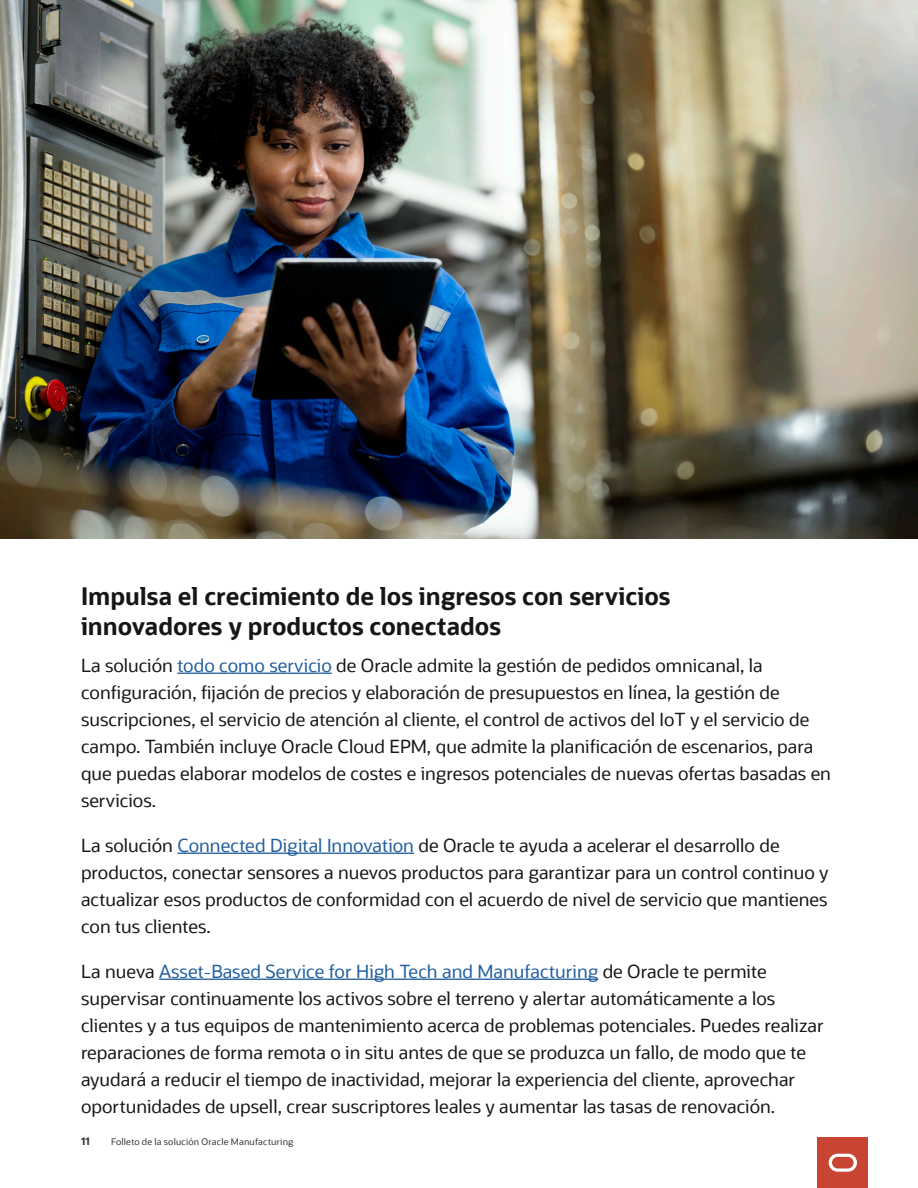
<style>
.page{position:relative;width:918px;height:1188px;background:#fff}
.page>*{position:absolute;margin:0;border:0;box-sizing:border-box;transform-origin:0 0}
.A__Subhead_chapters{font:700 24px/30px "Oracle Sans";color:#171615}
.A__Body_Text{font:18px/27px "Oracle Sans";color:#171615}
.t1{font:700 10.5px "Oracle Sans";color:#333}
.t2{font:9px "Oracle Sans";letter-spacing:.02em;color:#333}
.s1{color:#215e9e}
</style>
<div class="page">
<img style="left:0;top:0;width:918px;height:538px">
<hr style="left:177px;top:673px;width:155px;height:1px;background:#215e9e">
<hr style="left:177px;top:853px;width:237px;height:1px;background:#215e9e">
<hr style="left:159px;top:979px;width:439px;height:1px;background:#215e9e">
<div style="left:818px;top:1137px;width:50px;height:51px;background:#c84534"></div>
<svg style="left:829px;top:1154px;width:28px;height:18px"></svg>
<p class="A__Subhead_chapters" style="left:81px;top:581px;width:591px">Impulsa el crecimiento de los ingresos con servicios innovadores y productos conectados</p>
<p class="A__Body_Text" style="left:81px;top:652px;width:752px">La solución <span class="s1">todo como servicio</span> de Oracle admite la gestión de pedidos omnicanal, la configuración, fijación de precios y elaboración de presupuestos en línea, la gestión de suscripciones, el servicio de atención al cliente, el control de activos del IoT y el servicio de campo. También incluye Oracle Cloud EPM, que admite la planificación de escenarios, para que puedas elaborar modelos de costes e ingresos potenciales de nuevas ofertas basadas en servicios.</p>
<p class="A__Body_Text" style="left:81px;top:832px;width:749px">La solución <span class="s1">Connected Digital Innovation</span> de Oracle te ayuda a acelerar el desarrollo de productos, conectar sensores a nuevos productos para garantizar para un control continuo y actualizar esos productos de conformidad con el acuerdo de nivel de servicio que mantienes con tus clientes.</p>
<p class="A__Body_Text" style="left:81px;top:958px;width:744px">La nueva <span class="s1">Asset-Based Service for High Tech and Manufacturing</span> de Oracle te permite supervisar continuamente los activos sobre el terreno y alertar automáticamente a los clientes y a tus equipos de mantenimiento acerca de problemas potenciales. Puedes realizar reparaciones de forma remota o in situ antes de que se produzca un fallo, de modo que te ayudará a reducir el tiempo de inactividad, mejorar la experiencia del cliente, aprovechar oportunidades de upsell, crear suscriptores leales y aumentar las tasas de renovación.</p>
<p class="t1" style="left:81px;top:1135px;width:10px">11</p>
<p class="t2" style="left:111px;top:1137px;width:184px">Folleto de la solución Oracle Manufacturing</p>
</div>
